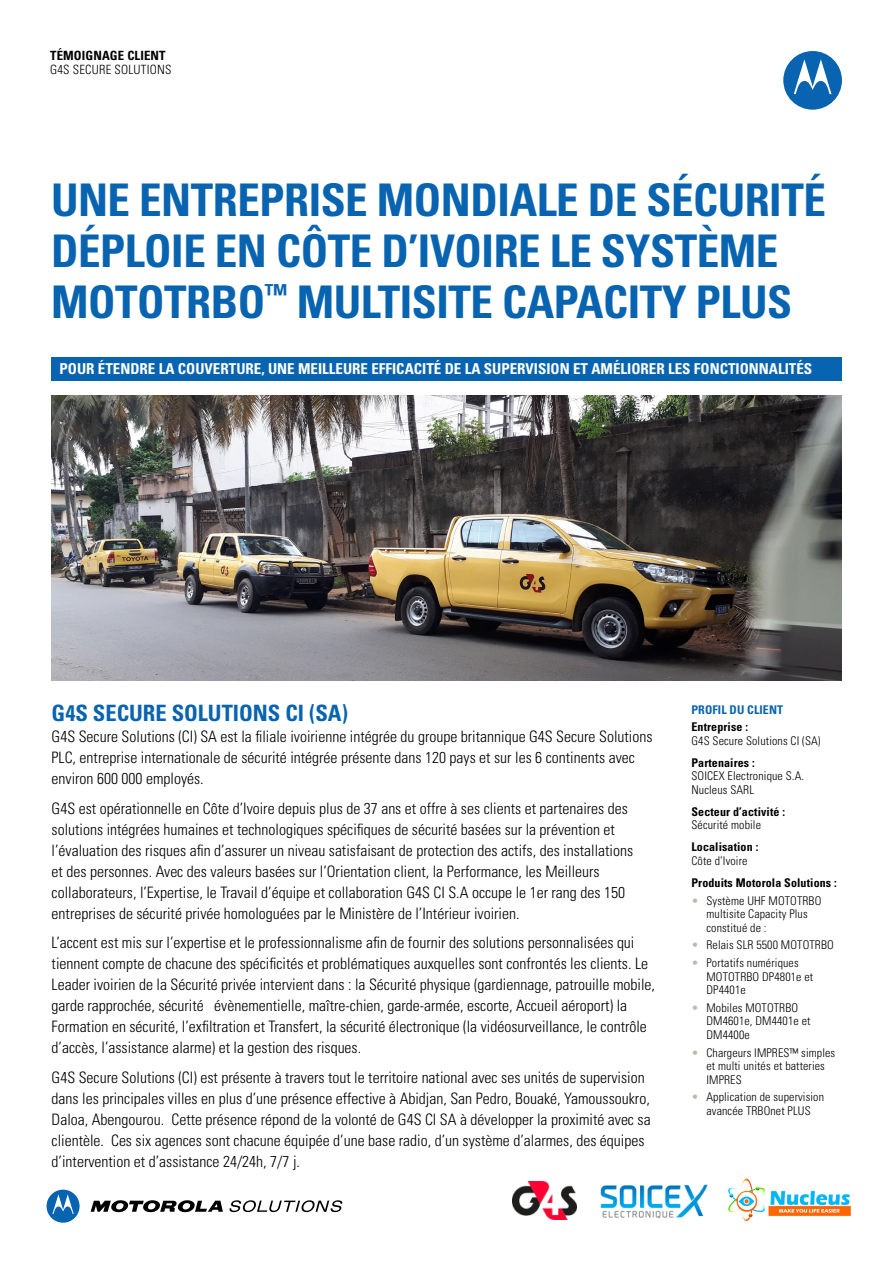
<style>
.page{position:relative;width:893px;height:1263px;background:#fff}
.page>*{position:absolute;margin:0;border:0;box-sizing:border-box;transform-origin:0 0}
.t1{font:700 condensed 45px/51px "Univers LT Std";letter-spacing:-.01em;color:#0864b0}
.t2{font:700 condensed 22.5px "Univers LT Std";color:#0864b0}
.t3{font:300 condensed 15.75px/21px "Univers LT Std";color:#000}
.t4{font:700 condensed 15px "Univers LT Std";color:#fff}
.t5{font:300 condensed 12.75px "Univers LT Std";letter-spacing:.015em;color:#000}
.t6{font:700 condensed 12.75px "Univers LT Std";letter-spacing:.01em;color:#000}
.t7{font:300 condensed 12px/13.5px "Univers LT Std";letter-spacing:.01em;color:#000}
.t8{font:700 condensed 12px "Univers LT Std";letter-spacing:.01em;color:#000}
.t9{font:700 condensed 12px "Univers LT Std";letter-spacing:.01em;color:#0864b0}
.s1{color:#bfb7ad}
</style>
<div class="page">
<div style="left:783px;top:51px;width:59px;height:59px;background:#0863b0;border-radius:50%"></div>
<svg style="left:794px;top:59px;width:37px;height:35px"></svg>
<svg style="left:91px;top:1200px;width:132px;height:13px"></svg>
<svg style="left:47px;top:1190px;width:33px;height:33px"></svg>
<svg style="left:229px;top:1200px;width:113px;height:12px"></svg>
<img style="left:51px;top:396px;width:791px;height:285px">
<div style="left:51px;top:357px;width:791px;height:23px;background:#0864b0"></div>
<img style="left:728px;top:1178px;width:123px;height:44px">
<img style="left:600px;top:1185px;width:108px;height:33px">
<img style="left:512px;top:1181px;width:64px;height:38px">
<p class="t6" style="left:50px;top:48px;width:117px">TÉMOIGNAGE CLIENT</p>
<p class="t5" style="left:50px;top:62px;width:123px">G4S SECURE SOLUTIONS</p>
<h1 class="t1" style="left:51px;top:174px;width:776px">UNE ENTREPRISE MONDIALE DE SÉCURITÉ<br>DÉPLOIE EN CÔTE D’IVOIRE LE SYSTÈME<br>MOTOTRBO<sup>™</sup> MULTISITE CAPACITY PLUS</h1>
<p class="t4" style="left:60px;top:359px;width:754px">POUR ÉTENDRE LA COUVERTURE, UNE MEILLEURE EFFICACITÉ DE LA SUPERVISION ET AMÉLIORER LES FONCTIONNALITÉS</p>
<h2 class="t2" style="left:52px;top:699px;width:298px">G4S SECURE SOLUTIONS CI (SA)</h2>
<p class="t3" style="left:52px;top:726px;width:602px">G4S Secure Solutions (CI) SA est la filiale ivoirienne intégrée du groupe britannique G4S Secure Solutions<br>PLC, entreprise internationale de sécurité intégrée présente dans 120 pays et sur les 6 continents avec environ 600 000 employés.</p>
<p class="t3" style="left:52px;top:798px;width:583px">G4S est opérationnelle en Côte d’Ivoire depuis plus de 37 ans et offre à ses clients et partenaires des solutions intégrées humaines et technologiques spécifiques de sécurité basées sur la prévention et l’évaluation des risques afin d’assurer un niveau satisfaisant de protection des actifs, des installations et des personnes. Avec des valeurs basées sur l’Orientation client, la Performance, les Meilleurs collaborateurs, l’Expertise, le Travail d’équipe et collaboration G4S CI S.A occupe le 1er rang des 150 entreprises de sécurité privée homologuées par le Ministère de l’Intérieur ivoirien.</p>
<p class="t3" style="left:52px;top:932px;width:605px">L’accent est mis sur l’expertise et le professionnalisme afin de fournir des solutions personnalisées qui tiennent compte de chacune des spécificités et problématiques auxquelles sont confrontés les clients. Le Leader ivoirien de la Sécurité privée intervient dans : la Sécurité physique (gardiennage, patrouille mobile, garde rapprochée, sécurité évènementielle, maître-chien, garde-armée, escorte, Accueil aéroport) la Formation en sécurité, l’exfiltration et Transfert, la sécurité électronique (la vidéosurveillance, le contrôle d’accès, l’assistance alarme) et la gestion des risques.</p>
<p class="t3" style="left:52px;top:1067px;width:601px">G4S Secure Solutions (CI) est présente à travers tout le territoire national avec ses unités de supervision dans les principales villes en plus d’une présence effective à Abidjan, San Pedro, Bouaké, Yamoussoukro, Daloa, Abengourou. Cette présence répond de la volonté de G4S CI SA à développer la proximité avec sa clientèle. Ces six agences sont chacune équipée d’une base radio, d’un système d’alarmes, des équipes d’intervention et d’assistance 24/24h, 7/7 j.</p>
<p class="t9" style="left:691px;top:702px;width:93px">PROFIL DU CLIENT</p>
<p class="t8" style="left:691px;top:720px;width:58px">Entreprise :</p>
<p class="t7" style="left:691px;top:734px;width:131px">G4S Secure Solutions CI (SA)</p>
<p class="t8" style="left:691px;top:755px;width:65px">Partenaires :</p>
<p class="t7" style="left:691px;top:769px;width:114px">SOICEX Electronique S.A.<br>Nucleus SARL</p>
<p class="t8" style="left:691px;top:804px;width:95px">Secteur d’activité :</p>
<p class="t7" style="left:691px;top:818px;width:71px">Sécurité mobile</p>
<p class="t8" style="left:691px;top:840px;width:68px">Localisation :</p>
<p class="t7" style="left:691px;top:854px;width:58px">Côte d’Ivoire</p>
<p class="t8" style="left:691px;top:875px;width:147px">Produits Motorola Solutions :</p>
<p class="t7" style="left:706px;top:894px;width:116px;text-indent:-15px"><span class="s1">•</span> Système UHF MOTOTRBO multisite Capacity Plus constitué de :</p>
<p class="t7" style="left:691px;top:938px;width:144px"><span class="s1">•</span> Relais SLR 5500 MOTOTRBO</p>
<p class="t7" style="left:706px;top:956px;width:108px;text-indent:-15px"><span class="s1">•</span> Portatifs numériques<br>MOTOTRBO DP4801e et<br>DP4401e</p>
<p class="t7" style="left:706px;top:1001px;width:106px;text-indent:-15px"><span class="s1">•</span> Mobiles MOTOTRBO<br>DM4601e, DM4401e et<br>DM4400e</p>
<p class="t7" style="left:706px;top:1046px;width:130px;text-indent:-15px"><span class="s1">•</span> Chargeurs IMPRES™ simples et multi unités et batteries<br>IMPRES</p>
<p class="t7" style="left:691px;top:1090px;width:134px;text-align:center"><span class="s1">•</span> Application de supervision avancée TRBOnet PLUS</p>
</div>
